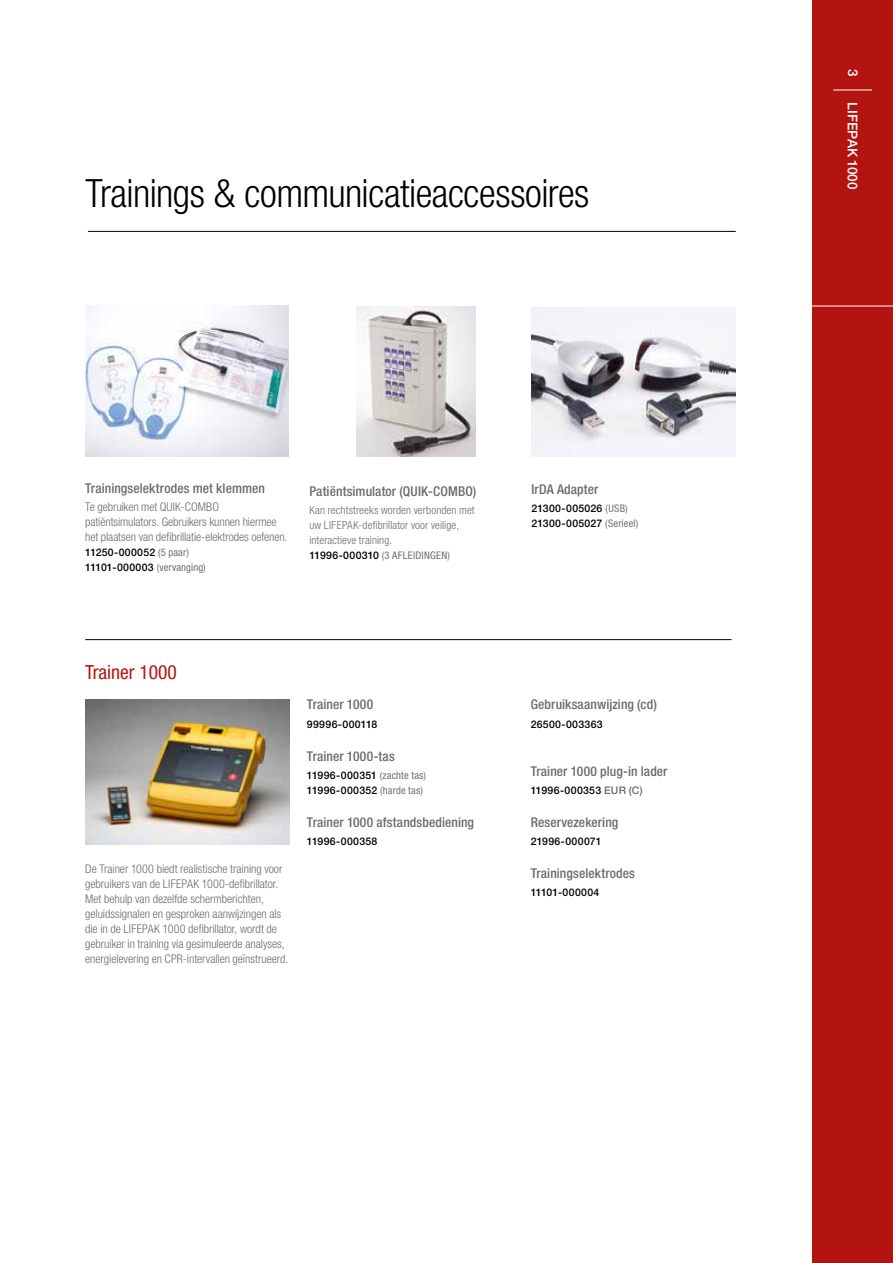
<style>
.page{position:relative;width:893px;height:1263px;background:#fff}
.page>*{position:absolute;margin:0;border:0;box-sizing:border-box;transform-origin:0 0}
.t1{font:300 condensed 39px "Helvetica Neue LTW1 G";letter-spacing:-.015em;color:#000}
.t2{font:condensed 19.5px "Helvetica Neue LTW1 G";color:#b4140f}
.t3{font:500 condensed 13.5px "Helvetica Neue LTW1 G";letter-spacing:.005em;color:#6a6c6c}
.t4{font:500 13.5px "Helvetica Neue LTW1 G";letter-spacing:.005em;color:#fff}
.t5{font:300 condensed 12px/15px "Helvetica Neue LTW1 G";letter-spacing:-.005em;color:#6a6c6c}
.t6{font:300 condensed 11.25px/15px "Helvetica Neue LTW1 G";letter-spacing:.01em;color:#6a6c6c}
.t7{font:500 10.5px/15px "Helvetica Neue LTW1 G";letter-spacing:.025em;color:#000}
.t8{font:condensed 10.5px "Helvetica Neue LTW1 G";color:#6d6f71}
.s1{font-weight:400;font-stretch:condensed;color:#6d6f71}
.s2{color:#6a6c6c}
</style>
<div class="page">
<div style="left:812px;top:0;width:81px;height:1263px;background:#b4140f"></div>
<hr style="left:805px;top:306px;width:88px;height:1px;background:#fff">
<hr style="left:833px;top:90px;width:39px;height:1px;background:#fff">
<hr style="left:88px;top:231px;width:648px;height:1px;background:#000">
<img style="left:85px;top:305px;width:204px;height:151px">
<img style="left:356px;top:307px;width:119px;height:150px">
<img style="left:531px;top:308px;width:205px;height:148px">
<img style="left:85px;top:700px;width:205px;height:145px">
<hr style="left:85px;top:639px;width:647px;height:1px;background:#000">
<h1 class="t1" style="left:86px;top:170px;width:505px">Trainings &amp; communicatieaccessoires</h1>
<p class="t3" style="left:85px;top:480px;width:181px">Trainingselektrodes met klemmen</p>
<p class="t5" style="left:85px;top:499px;width:204px">Te gebruiken met QUIK-COMBO patiëntsimulators. Gebruikers kunnen hiermee het plaatsen van defibrillatie-elektrodes oefenen.</p>
<p class="t7" style="left:85px;top:545px;width:122px">11250-000052 <span class="s1">(5 paar)<br></span>11101-000003 <span class="s1">(vervanging)</span></p>
<p class="t3" style="left:309px;top:483px;width:169px">Patiëntsimulator (QUIK-COMBO)</p>
<p class="t6" style="left:309px;top:502px;width:167px">Kan rechtstreeks worden verbonden met uw LIFEPAK-defibrillator voor veilige, interactieve training.</p>
<p class="t7" style="left:309px;top:548px;width:99px">11996-000310 <span class="s1">(3 afleidi</span></p>
<p class="t8" style="left:424px;top:549px;width:28px">ngen)</p>
<h2 class="t2" style="left:85px;top:660px;width:93px">Trainer 1000</h2>
<p class="t5" style="left:85px;top:862px;width:205px">De Trainer 1000 biedt realistische training voor gebruikers van de LIFEPAK 1000-defibrillator.<br>Met behulp van dezelfde schermberichten, geluidssignalen en gesproken aanwijzingen als die in de LIFEPAK 1000 defibrillator, wordt de gebruiker in training via gesimuleerde analyses, energielevering en CPR-intervallen geïnstrueerd.</p>
<p class="t3" style="left:307px;top:696px;width:68px">Trainer 1000</p>
<p class="t7" style="left:307px;top:716px;width:72px">99996-000118</p>
<p class="t3" style="left:307px;top:748px;width:89px">Trainer 1000-tas</p>
<p class="t7" style="left:307px;top:768px;width:121px">11996-000351 <span class="s1">(zachte tas)<br></span>11996-000352 <span class="s1">(harde tas)</span></p>
<p class="t3" style="left:307px;top:814px;width:169px">Trainer 1000 afstandsbediening</p>
<p class="t7" style="left:307px;top:834px;width:72px">11996-000358</p>
<p class="t3" style="left:531px;top:481px;width:68px">IrDA Adapter</p>
<p class="t7" style="left:531px;top:501px;width:108px">21300-005026 <span class="s1">(USB)<br></span>21300-005027 <span class="s1">(Serieel)</span></p>
<p class="t3" style="left:531px;top:696px;width:128px">Gebruiksaanwijzing (cd)</p>
<p class="t7" style="left:531px;top:716px;width:73px">26500-003363</p>
<p class="t3" style="left:531px;top:763px;width:138px">Trainer 1000 plug-in lader</p>
<p class="t7" style="left:531px;top:783px;width:113px">11996-000353 <span class="s2">EUR (C)</span></p>
<p class="t3" style="left:531px;top:814px;width:89px">Reservezekering</p>
<p class="t7" style="left:531px;top:834px;width:72px">21996-000071</p>
<p class="t3" style="left:531px;top:865px;width:106px">Trainingselektrodes</p>
<p class="t7" style="left:531px;top:885px;width:70px">11101-000004</p>
<p class="t4" style="left:861px;top:69px;width:9px;rotate:90deg">3</p>
<p class="t4" style="left:861px;top:102px;width:89px;rotate:90deg">LIFEPAK 1000</p>
</div>
